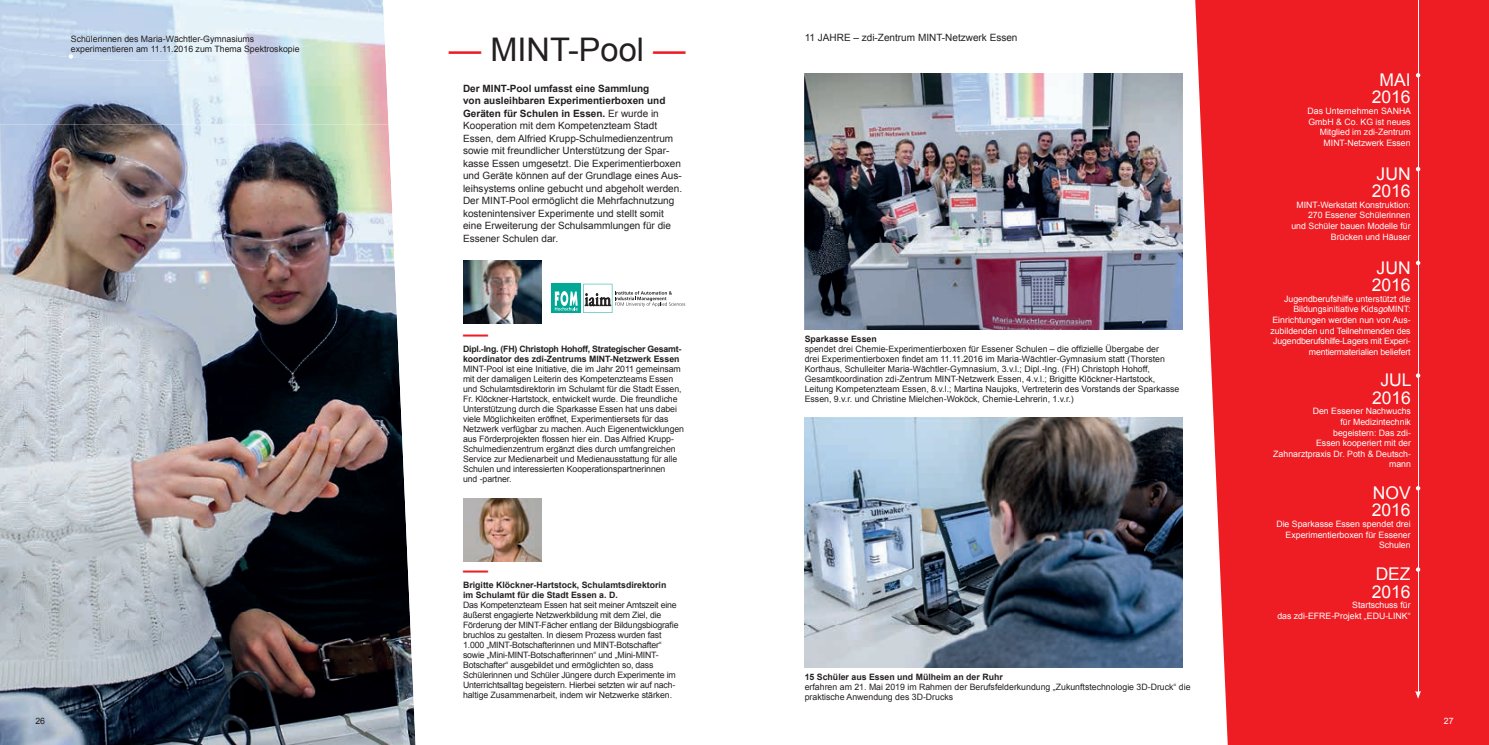
<style>
.page{position:relative;width:1489px;height:745px;background:#fff}
.page>*{position:absolute;margin:0;border:0;box-sizing:border-box;transform-origin:0 0}
.t1{font:32.5px "Arial";color:#231f20}
.t2{font:25px "Arial";color:#ee1d23}
.t3{font:17.5px/17.5px "Arial";color:#fff}
.t4{font:10px/12.5px "Arial";color:#231f20}
.t5{font:8.75px/10px "Arial";letter-spacing:-.01em;color:#231f20}
.t6{font:8.75px/10.6px "Arial";color:#fff;text-align:right}
.t7{font:700 8.75px/10px "Arial";color:#231f20}
.t8{font:700 8.75px/10px "Arial";letter-spacing:-.025em;color:#231f20}
.s1{color:#ee1d23}
.s2{font-weight:700}
.s3{font-style:italic}
</style>
<div class="page">
<div style="left:1195px;top:0;width:293px;height:744px;background:#ee1d23"></div>
<hr style="left:1417px;top:0;width:1px;height:692px;background:#fff">
<svg style="left:1414px;top:690px;width:6px;height:8px"></svg>
<svg style="left:1415px;top:73px;width:5px;height:4px"></svg>
<svg style="left:1415px;top:167px;width:5px;height:4px"></svg>
<svg style="left:1415px;top:260px;width:5px;height:5px"></svg>
<img style="left:0;top:124px;width:381px;height:487px">
<img style="left:0;top:611px;width:381px;height:133px">
<svg style="left:381px;top:124px;width:106px;height:620px"></svg>
<img style="left:804px;top:417px;width:378px;height:250px">
<img style="left:804px;top:73px;width:378px;height:256px">
<img style="left:0;top:0;width:383px;height:124px">
<img style="left:383px;top:7px;width:6px;height:117px">
<img style="left:0;top:0;width:369px;height:60px">
<svg style="left:1415px;top:373px;width:5px;height:4px"></svg>
<svg style="left:1415px;top:485px;width:5px;height:5px"></svg>
<svg style="left:1415px;top:567px;width:5px;height:4px"></svg>
<img style="left:463px;top:260px;width:78px;height:63px">
<img style="left:463px;top:498px;width:78px;height:62px">
<svg style="left:552px;top:283px;width:29px;height:30px"></svg>
<svg style="left:555px;top:291px;width:22px;height:19px"></svg>
<svg style="left:583px;top:283px;width:102px;height:30px"></svg>
<svg style="left:69px;top:54px;width:4px;height:5px"></svg>
<p class="t5" style="left:71px;top:34px;width:230px">Schülerinnen des Maria-Wächtler-Gymnasiums experimentieren am 11.11.2016 zum Thema Spektroskopie</p>
<p class="t4" style="left:804px;top:31px;width:214px">11 JAHRE – zdi-Zentrum MINT-Netzwerk Essen</p>
<h1 class="t1" style="left:449px;top:28px;width:238px"><span class="s1">—</span> MINT-Pool <span class="s1">—</span></h1>
<p class="t4" style="left:463px;top:82px;width:220px"><span class="s2">Der MINT-Pool umfasst eine Sammlung<br>von ausleihbaren Experimentierboxen und Geräten für Schulen in Essen.</span> Er wurde in Kooperation mit dem Kompetenzteam Stadt Essen, dem Alfried Krupp-Schulmedienzentrum sowie mit freundlicher Unterstützung der Spar&shy;kasse Essen umgesetzt. Die Experimentierboxen und Geräte können auf der Grundlage eines Aus&shy;leihsystems online gebucht und abgeholt werden.<br>Der MINT-Pool ermöglicht die Mehrfachnutzung kostenintensiver Experimente und stellt somit eine Erweiterung der Schulsammlungen für die Essener Schulen dar.</p>
<h3 class="t3" style="left:1371px;top:71px;width:40px;text-align:center">MAI<br>2016</h3>
<p class="t6" style="left:1307px;top:106px;width:105px">Das Unternehmen SANHA<br>GmbH &amp; Co. KG ist neues<br>Mitglied im zdi-Zentrum<br>MINT-Netzwerk Essen</p>
<h3 class="t3" style="left:1371px;top:165px;width:40px">JUN<br>2016</h3>
<p class="t6" style="left:1291px;top:199px;width:121px">MINT-Werkstatt Konstruktion:<br>270 Essener Schülerinnen und Schüler bauen Modelle für<br>Brücken und Häuser</p>
<h3 class="t3" style="left:1371px;top:258px;width:40px">JUN<br>2016</h3>
<p class="t6" style="left:1270px;top:293px;width:142px">Jugendberufshilfe unterstützt die Bildungsinitiative Kids<span class="s3">go</span>MINT:<br>Einrichtungen werden nun von Aus&shy;zubildenden und Teilnehmenden des Jugendberufshilfe-Lagers mit Experi&shy;mentiermaterialien beliefert</p>
<h2 class="t2" style="left:463px;top:316px;width:26px">—</h2>
<p class="t8" style="left:463px;top:343px;width:220px">Dipl.-Ing. (FH) Christoph Hohoff, Strategischer Gesamt&shy;koordinator des zdi-Zentrums MINT-Netzwerk Essen</p>
<p class="t5" style="left:463px;top:363px;width:222px">MINT-Pool ist eine Initiative, die im Jahr 2011 gemeinsam mit der damaligen Leiterin des Kompetenzteams Essen und Schulamtsdirektorin im Schulamt für die Stadt Essen, Fr. Klöckner-Hartstock, entwickelt wurde. Die freundliche Unterstützung durch die Sparkasse Essen hat uns dabei viele Möglichkeiten eröffnet, Experimentiersets für das Netzwerk verfügbar zu machen. Auch Eigenentwicklungen aus Förderprojekten flossen hier ein. Das Alfried Krupp-Schulmedienzentrum ergänzt dies durch umfangreichen Service zur Medienarbeit und Medienausstattung für alle Schulen und interessierten Kooperationspartnerinnen<br>und -partner.</p>
<h3 class="t3" style="left:1371px;top:371px;width:41px;text-align:center">JUL<br>2016</h3>
<p class="t7" style="left:804px;top:334px;width:73px">Sparkasse Essen</p>
<p class="t5" style="left:804px;top:344px;width:376px">spendet drei Chemie-Experimentierboxen für Essener Schulen – die offizielle Übergabe der<br>drei Experimentierboxen findet am 11.11.2016 im Maria-Wächtler-Gymnasium statt (Thorsten Korthaus, Schulleiter Maria-Wächtler-Gymnasium, 3.v.l.; Dipl.-Ing. (FH) Christoph Hohoff, Gesamtkoordination zdi-Zentrum MINT-Netzwerk Essen, 4.v.l.; Brigitte Klöckner-Hartstock, Leitung Kompetenzteam Essen, 8.v.l.; Martina Naujoks, Vertreterin des Vorstands der Sparkasse Essen, 9.v.r. und Christine Mielchen-Woköck, Chemie-Lehrerin, 1.v.r.)</p>
<p class="t6" style="left:1273px;top:406px;width:139px">Den Essener Nachwuchs<br>für Medizintechnik<br>begeistern: Das zdi-<br>Essen kooperiert mit der<br>Zahnarztpraxis Dr. Poth &amp; Deutsch&shy;mann</p>
<h2 class="t2" style="left:463px;top:552px;width:26px">—</h2>
<p class="t7" style="left:463px;top:580px;width:205px">Brigitte Klöckner-Hartstock, Schulamtsdirektorin im Schulamt für die Stadt Essen a. D.</p>
<p class="t5" style="left:463px;top:600px;width:217px">Das Kompetenzteam Essen hat seit meiner Amtszeit eine äußerst engagierte Netzwerkbildung mit dem Ziel, die Förderung der MINT-Fächer entlang der Bildungsbiografie bruchlos zu gestalten. In diesem Prozess wurden fast 1.000 „MINT-Botschafterinnen und MINT-Botschafter“ sowie „Mini-MINT-Botschafterinnen“ und „Mini-MINT-Botschafter“ ausgebildet und ermöglichten so, dass Schülerinnen und Schüler Jüngere durch Experimente im Unterrichtsalltag begeistern. Hierbei setzten wir auf nach&shy;haltige Zusammenarbeit, indem wir Netzwerke stärken.</p>
<p class="t7" style="left:804px;top:671px;width:199px">15 Schüler aus Essen und Mülheim an der Ruhr</p>
<p class="t5" style="left:804px;top:681px;width:387px">erfahren am 21. Mai 2019 im Rahmen der Berufsfelderkundung „Zukunftstechnologie 3D-Druck“ die praktische Anwendung des 3D-Drucks</p>
<h3 class="t3" style="left:1371px;top:483px;width:40px">NOV<br>2016</h3>
<p class="t6" style="left:1276px;top:518px;width:136px">Die Sparkasse Essen spendet drei<br>Experimentierboxen für Essener<br>Schulen</p>
<h3 class="t3" style="left:1371px;top:565px;width:40px">DEZ<br>2016</h3>
<p class="t6" style="left:1277px;top:599px;width:135px">Startschuss für<br>das zdi-EFRE-Projekt „EDU-LINK“</p>
<p class="t5" style="left:35px;top:715px;width:11px">26</p>
<p class="t6" style="left:1443px;top:715px;width:11px">27</p>
</div>
